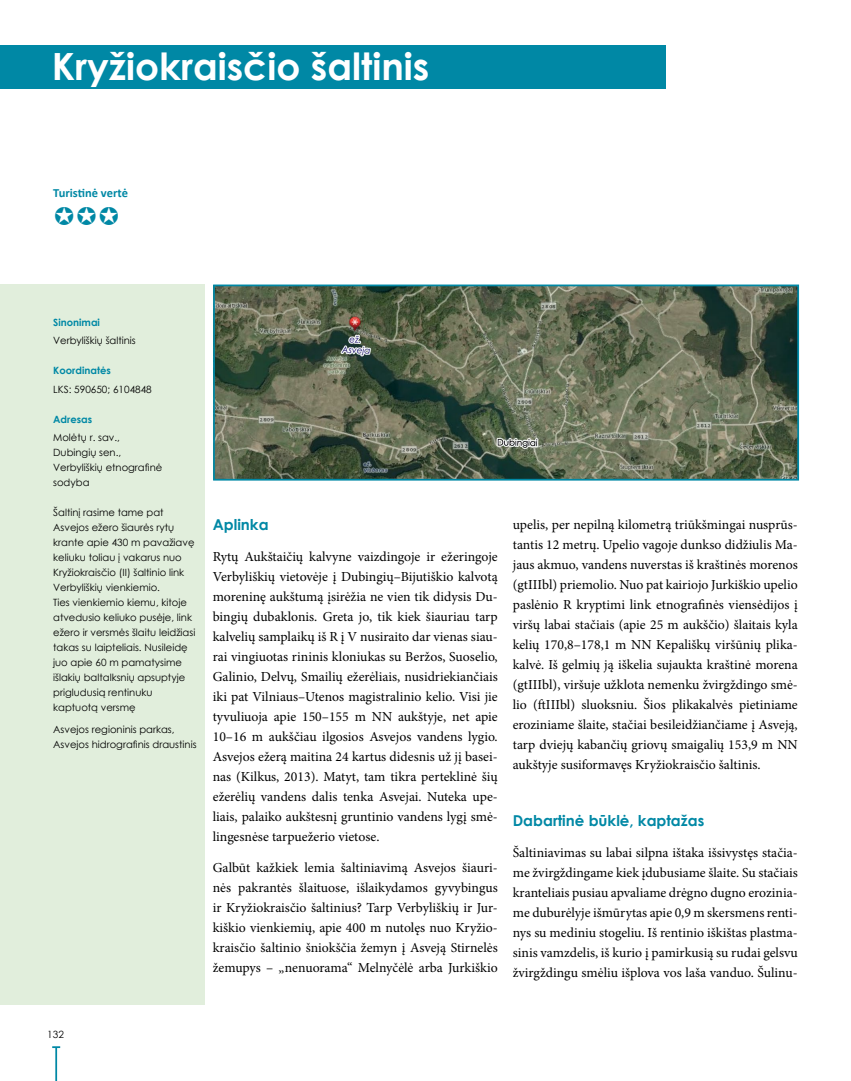
<style>
.page{position:relative;width:851px;height:1081px;background:#fff}
.page>*{position:absolute;margin:0;border:0;box-sizing:border-box;transform-origin:0 0}
.t1{font:700 37.5px "Century Gothic";color:#fff}
.t2{font:700 15px "Century Gothic";color:#0088a5}
.t3{font:13.75px/20px "Minion Pro";color:#000;text-align:justify}
.t4{font:700 12.5px "Calibri";color:#0088a5}
.t5{font:10px/15px "Century Gothic";color:#000}
.t6{font:700 10px "Century Gothic";color:#0088a5}
</style>
<div class="page">
<div style="left:0;top:284px;width:205px;height:721px;background:#e1eedc"></div>
<hr style="left:55px;top:1047px;width:2px;height:34px;background:#0088a5">
<svg style="left:52px;top:1046px;width:8px;height:2px"></svg>
<div style="left:0;top:45px;width:665px;height:44px;background:#0088a5"></div>
<img style="left:216px;top:287px;width:579px;height:190px">
<div style="left:213px;top:284px;width:585px;height:196px;border:2px solid #0088a5"></div>
<h1 class="t1" style="left:52px;top:38px;width:379px">Kryžiokraisčio šaltinis</h1>
<p class="t4" style="left:53px;top:184px;width:76px">Turistinė vertė</p>
<p class="t6" style="left:53px;top:314px;width:48px">Sinonimai</p>
<p class="t5" style="left:53px;top:333px;width:84px">Verbyliškių šaltinis</p>
<p class="t6" style="left:53px;top:363px;width:59px">Koordinatės</p>
<p class="t5" style="left:53px;top:381px;width:100px">LKS: 590650; 6104848</p>
<p class="t6" style="left:53px;top:411px;width:40px">Adresas</p>
<p class="t5" style="left:53px;top:430px;width:111px">Molėtų r. sav.,<br>Dubingių sen.,<br>Verbyliškių etnografinė sodyba</p>
<p class="t5" style="left:53px;top:505px;width:144px">Šaltinį rasime tame pat<br>Asvejos ežero šiaurės rytų krante apie 430 m pavažiavę keliuku toliau į vakarus nuo<br>Kryžiokraisčio (II) šaltinio link<br>Verbyliškių vienkiemio.<br>Ties vienkiemio kiemu, kitoje atvedusio keliuko pusėje, link ežero ir versmės šlaitu leidžiasi takas su laipteliais. Nusileidę juo apie 60 m pamatysime išlakių baltalksnių apsuptyje prigludusią rentinuku kaptuotą versmę</p>
<p class="t5" style="left:53px;top:722px;width:145px">Asvejos regioninis parkas,<br>Asvejos hidrografinis draustinis</p>
<p class="t2" style="left:213px;top:514px;width:57px">Aplinka</p>
<p class="t3" style="left:213px;top:547px;width:286px">Rytų Aukštaičių kalvyne vaizdingoje ir ežeringoje Verbyliškių vietovėje į Dubingių–Bijutiškio kalvotą moreninę aukštumą įsirėžia ne vien tik didysis Du&shy;bingių dubaklonis. Greta jo, tik kiek šiauriau tarp kalvelių samplaikų iš R į V nusiraito dar vienas siau&shy;rai vingiuotas rininis kloniukas su Beržos, Suoselio, Galinio, Delvų, Smailių ežerėliais, nusidriekiančiais iki pat Vilniaus–Utenos magistralinio kelio. Visi jie tyvuliuoja apie 150–155 m NN aukštyje, net apie 10–16 m aukščiau ilgosios Asvejos vandens lygio.<br>Asvejos ežerą maitina 24 kartus didesnis už jį basei&shy;nas (Kilkus, 2013). Matyt, tam tikra perteklinė šių ežerėlių vandens dalis tenka Asvejai. Nuteka upe&shy;liais, palaiko aukštesnį gruntinio vandens lygį smė&shy;lingesnėse tarpuežerio vietose.</p>
<p class="t3" style="left:213px;top:857px;width:286px">Galbūt kažkiek lemia šaltiniavimą Asvejos šiauri&shy;nės pakrantės šlaituose, išlaikydamos gyvybingus ir Kryžiokraisčio šaltinius? Tarp Verbyliškių ir Jur&shy;kiškio vienkiemių, apie 400 m nutolęs nuo Kryžio&shy;kraisčio šaltinio šniokščia žemyn į Asveją Stirnelės žemupys – „nenuorama“ Melnyčėlė arba Jurkiškio</p>
<p class="t3" style="left:512px;top:515px;width:286px">upelis, per nepilną kilometrą triūkšmingai nusprūs&shy;tantis 12 metrų. Upelio vagoje dunkso didžiulis Ma&shy;jaus akmuo, vandens nuverstas iš kraštinės morenos (gtIIIbl) priemolio. Nuo pat kairiojo Jurkiškio upelio paslėnio R kryptimi link etnografinės viensėdijos į viršų labai stačiais (apie 25 m aukščio) šlaitais kyla kelių 170,8–178,1 m NN Kepališkų viršūnių plika&shy;kalvė. Iš gelmių ją iškelia sujaukta kraštinė morena (gtIIIbl), viršuje užklota nemenku žvirgždingo smė&shy;lio (ftIIIbl) sluoksniu. Šios plikakalvės pietiniame eroziniame šlaite, stačiai besileidžiančiame į Asveją, tarp dviejų kabančių griovų smaigalių 153,9 m NN aukštyje susiformavęs Kryžiokraisčio šaltinis.</p>
<p class="t2" style="left:512px;top:809px;width:193px">Dabartinė būklė, kaptažas</p>
<p class="t3" style="left:512px;top:842px;width:286px">Šaltiniavimas su labai silpna ištaka išsivystęs stačia&shy;me žvirgždingame kiek įdubusiame šlaite. Su stačiais kranteliais pusiau apvaliame drėgno dugno erozinia&shy;me duburėlyje išmūrytas apie 0,9 m skersmens renti&shy;nys su mediniu stogeliu. Iš rentinio iškištas plastma&shy;sinis vamzdelis, iš kurio į pamirkusią su rudai gelsvu žvirgždingu smėliu išplova vos laša vanduo. Šulinu-</p>
<p class="t5" style="left:47px;top:1026px;width:18px">132</p>
</div>
